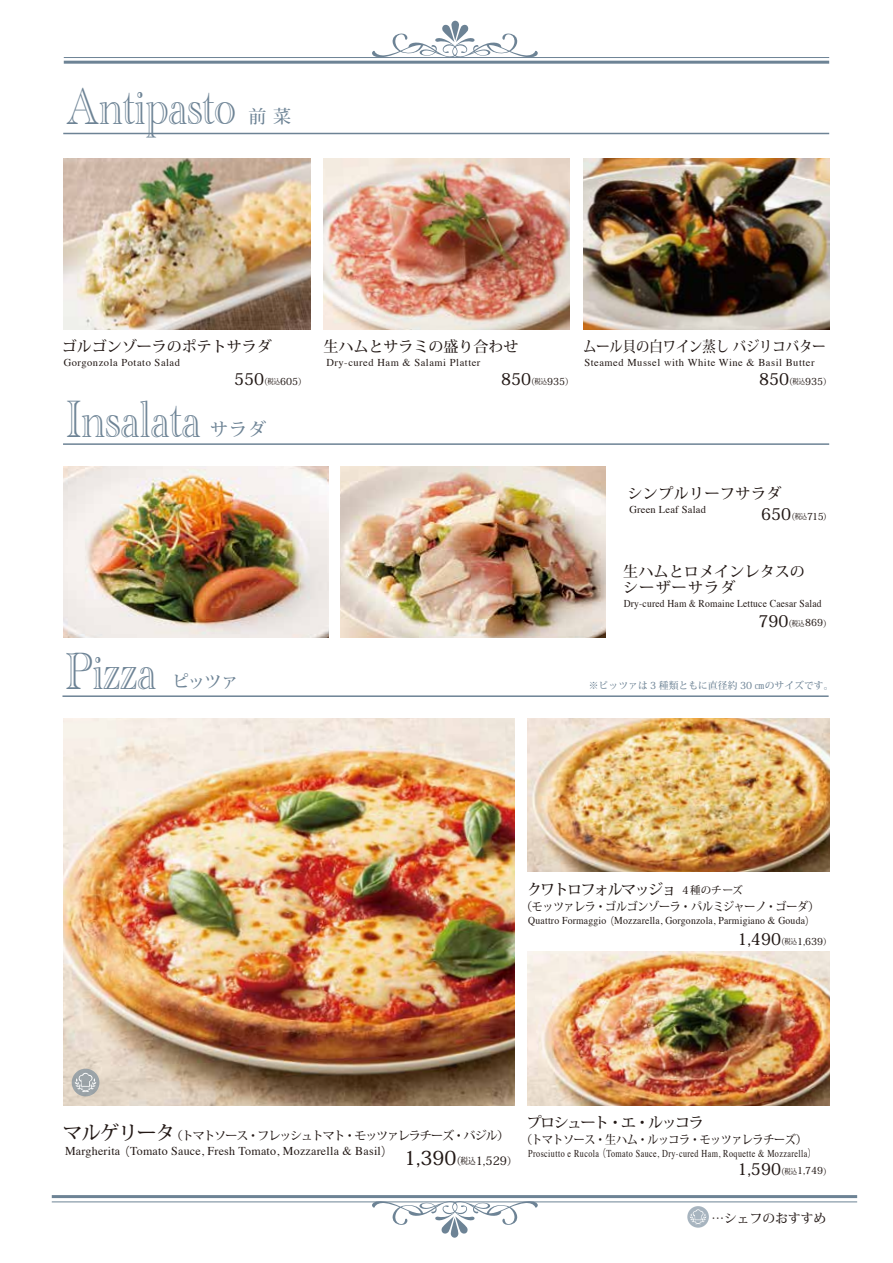
<style>
.page{position:relative;width:893px;height:1263px;background:#fff}
.page>*{position:absolute;margin:0;border:0;box-sizing:border-box;transform-origin:0 0}
.t1{font:54px "Academy Engraved Let Plain";letter-spacing:-.005em;color:#6d8395;scale:.8 1}
.t2{font:500 19.35px "Koz Min Pr 6 N";color:#221815}
.t3{font:500 18px "Koz Min Pro";letter-spacing:-.055em;color:#6d8395}
.t4{font:500 16.2px "Koz Min Pr 6 N";color:#221815}
.t5{font:500 15px/16.5px "Koz Min Pr 6 N";color:#221815}
.t6{font:500 15px "Koz Min Pr 6 N";letter-spacing:-.1em;color:#221815}
.t7{font:500 15px "Koz Min Pr 6 N";color:#221815;scale:.88 1}
.t8{font:500 15px "Koz Min Pr 6 N";letter-spacing:.03em;color:#221815}
.t9{font:500 12.75px "Koz Min Pr 6 N";color:#221815}
.t10{font:500 12px "Koz Min Pr 6 N";letter-spacing:-.045em;color:#221815;scale:.92 1}
.t11{font:12px "Times";letter-spacing:.02em;color:#221815}
.t12{font:500 12px "Koz Min Pr 6 N";letter-spacing:-.09em;color:#221815}
.t13{font:10.5px "Times";letter-spacing:.05em;color:#221815}
.t14{font:10.5px "Times";letter-spacing:.05em;color:#221815;scale:.77 1}
.t15{font:10.5px "Times";letter-spacing:.02em;color:#221815;scale:.93 1}
.t16{font:10.5px "Times";letter-spacing:.02em;color:#221815;scale:.91 1}
.t17{font:10.5px "Times";letter-spacing:.02em;color:#221815}
.t18{font:500 9.75px "Koz Min Pro";letter-spacing:.01em;color:#6d8395}
.s1{font-size:8.7px}
.s2{font-size:7.35px}
.s3{font-size:9.75px}
.s4{font-size:10.5px}
.s5{font-family:"Koz Go Pr 6 N"}
.s6{font-size:19.5px}
.s7{font-size:11.7px}
</style>
<div class="page">
<svg style="left:372px;top:1202px;width:166px;height:36px"></svg>
<hr style="left:52px;top:1201px;width:805px;height:1px;background:#6d8395">
<hr style="left:52px;top:1195px;width:805px;height:3px;background:#6d8395">
<svg style="left:372px;top:21px;width:166px;height:36px"></svg>
<hr style="left:64px;top:57px;width:765px;height:1px;background:#6d8395">
<hr style="left:64px;top:61px;width:765px;height:3px;background:#6d8395">
<img style="left:63px;top:718px;width:451px;height:387px">
<img style="left:527px;top:718px;width:302px;height:154px">
<img style="left:527px;top:952px;width:302px;height:153px">
<img style="left:64px;top:158px;width:246px;height:172px">
<img style="left:323px;top:158px;width:247px;height:172px">
<img style="left:583px;top:158px;width:246px;height:172px">
<img style="left:64px;top:466px;width:265px;height:171px">
<img style="left:341px;top:466px;width:265px;height:171px">
<hr style="left:63px;top:133px;width:766px;height:1px;background:#6d8395">
<hr style="left:63px;top:443px;width:766px;height:2px;background:#6d8395">
<hr style="left:62px;top:695px;width:767px;height:2px;background:#6d8395">
<div style="left:72px;top:1069px;width:27px;height:27px;background:#9ba3a8;border-radius:50%"></div>
<svg style="left:75px;top:1072px;width:21px;height:20px"></svg>
<svg style="left:687px;top:1206px;width:22px;height:22px"></svg>
<svg style="left:690px;top:1209px;width:16px;height:15px"></svg>
<h1 class="t1" style="left:67px;top:87px;width:213px">Antipasto</h1>
<h3 class="t3" style="left:249px;top:103px;width:44px">前 菜</h3>
<h3 class="t5" style="left:62px;top:339px;width:211px">ゴルゴンゾーラのポテトサラダ</h3>
<h3 class="t4" style="left:234px;top:370px;width:73px">550<span class="s1">（</span><span class="s2">税込</span><span class="s3">605</span><span class="s1">）</span></h3>
<h3 class="t4" style="left:501px;top:370px;width:73px">850<span class="s1">（</span><span class="s2">税込</span><span class="s3">935</span><span class="s1">）</span></h3>
<h3 class="t4" style="left:759px;top:370px;width:73px">850<span class="s1">（</span><span class="s2">税込</span><span class="s3">935</span><span class="s1">）</span></h3>
<h3 class="t5" style="left:323px;top:339px;width:196px">生ハムとサラミの盛り合わせ</h3>
<h3 class="t7" style="left:583px;top:338px;width:277px">ムール貝の白ワイン蒸し バジリコバター</h3>
<p class="t13" style="left:64px;top:358px;width:118px">Gorgonzola Potato Salad</p>
<p class="t13" style="left:326px;top:358px;width:156px">Dry-cured Ham &amp; Salami Platter</p>
<p class="t13" style="left:584px;top:358px;width:232px">Steamed Mussel with White Wine &amp; Basil Butter</p>
<h1 class="t1" style="left:66px;top:400px;width:170px">Insalata</h1>
<h3 class="t3" style="left:210px;top:416px;width:57px">サラダ</h3>
<h1 class="t1" style="left:66px;top:652px;width:115px">Pizza</h1>
<h3 class="t3" style="left:172px;top:668px;width:69px">ピッツァ</h3>
<h3 class="t8" style="left:627px;top:485px;width:156px">シンプルリーフサラダ</h3>
<p class="t17" style="left:629px;top:505px;width:78px">Green Leaf Salad</p>
<h3 class="t4" style="left:761px;top:505px;width:71px">650<span class="s1">（</span><span class="s2">税込</span><span class="s3">715</span><span class="s1">）</span></h3>
<h3 class="t5" style="left:623px;top:563px;width:183px">生ハムとロメインレタスのシーザーサラダ</h3>
<p class="t16" style="left:624px;top:599px;width:219px">Dry-cured Ham &amp; Romaine Lettuce Caesar Salad</p>
<h3 class="t4" style="left:758px;top:612px;width:74px">790<span class="s1">（</span><span class="s2">税込</span><span class="s3">869</span><span class="s1">）</span></h3>
<p class="t18" style="left:589px;top:679px;width:246px">※ピッツァは 3 種類ともに直径約 30 ㎝のサイズです。</p>
<h3 class="t6" style="left:527px;top:881px;width:217px">クワトロフォルマッジョ <span class="s4">４種のチーズ</span></h3>
<p class="t10" style="left:521px;top:900px;width:326px">（モッツァレラ・ゴルゴンゾーラ・ パルミジャーノ・ゴーダ）</p>
<h3 class="t4" style="left:737px;top:930px;width:95px">1,490<span class="s1">（</span><span class="s2">税込</span><span class="s3">1,639</span><span class="s1">）</span></h3>
<p class="t15" style="left:528px;top:916px;width:310px">Quattro Formaggio <span class="s5">（</span>Mozzarella, Gorgonzola, Parmigiano &amp; Gouda<span class="s5">）</span></p>
<p class="t12" style="left:63px;top:1128px;width:448px"><span class="s6">マルゲリータ</span>（トマトソース・フレッシュトマト・モッツァレラチーズ・バジル）</p>
<p class="t11" style="left:65px;top:1146px;width:330px">Margherita <span class="s5">（</span>Tomato Sauce, Fresh Tomato, Mozzarella &amp; Basil<span class="s5">）</span></p>
<h2 class="t2" style="left:404px;top:1147px;width:114px">1,390<span class="s4">（</span><span class="s1">税込</span><span class="s7">1,529</span><span class="s4">）</span></h2>
<h3 class="t6" style="left:527px;top:1114px;width:178px">プロシュート・エ・ルッコラ</h3>
<p class="t10" style="left:521px;top:1133px;width:312px">（トマトソース・生ハム・ルッコラ・モッツァレラチーズ）</p>
<p class="t14" style="left:528px;top:1149px;width:375px">Prosciutto e Rucola <span class="s5">（</span>Tomato Sauce, Dry-cured Ham, Roquette &amp; Mozzarella<span class="s5">）</span></p>
<h3 class="t4" style="left:737px;top:1159px;width:95px">1,590<span class="s1">（</span><span class="s2">税込</span><span class="s3">1,749</span><span class="s1">）</span></h3>
<p class="t9" style="left:711px;top:1211px;width:116px">…シェフのおすすめ</p>
</div>
